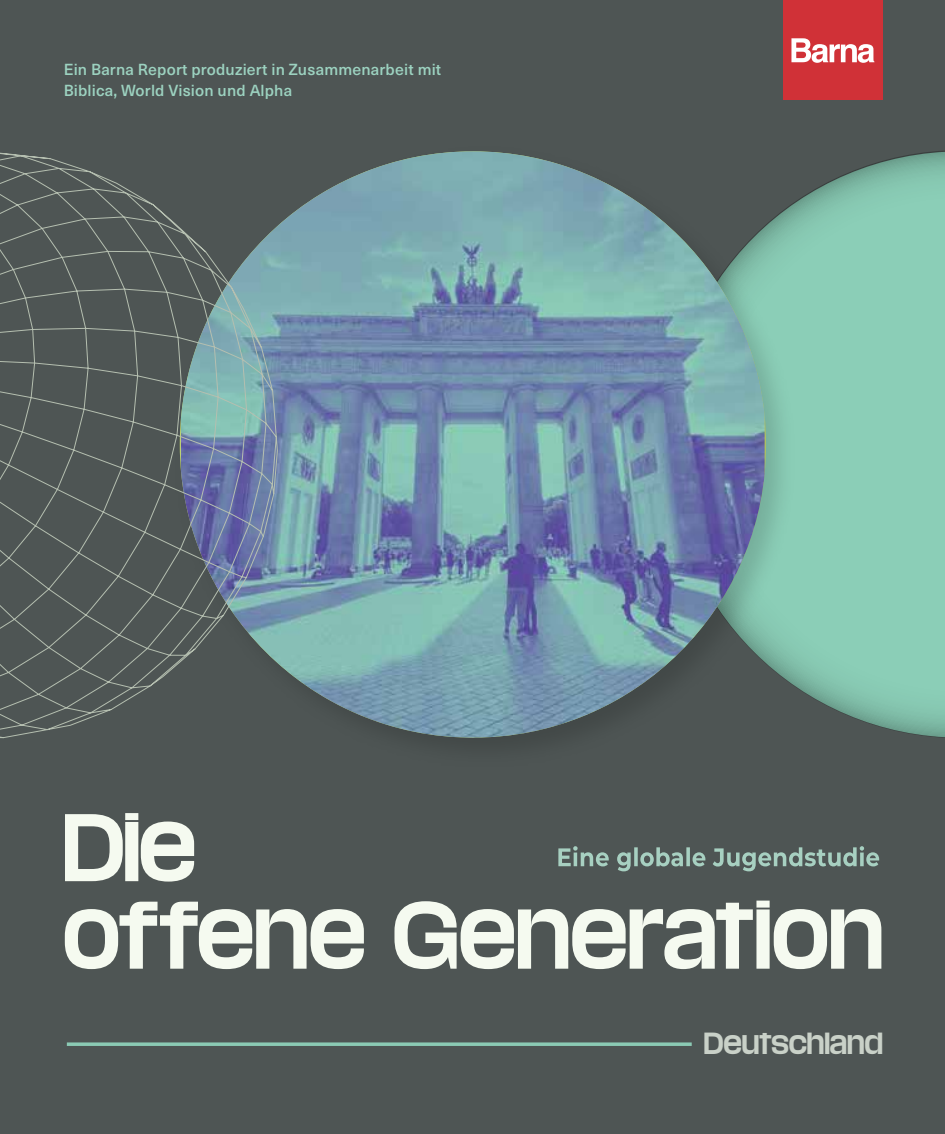
<style>
.page{position:relative;width:945px;height:1134px;background:#4e5554}
.page>*{position:absolute;margin:0;border:0;box-sizing:border-box;transform-origin:0 0}
.t1{font:82.25px "Media Sans";letter-spacing:.02em;color:#f5faf0}
.t2{font:26.25px "Media Sans";letter-spacing:.02em;color:#c9d1c8}
.t3{font:500 15.75px/21px "Neue Haas Unica W1 G";letter-spacing:.01em;color:#9cd2c0}
</style>
<div class="page">
<svg style="left:805px;top:151px;width:140px;height:587px"></svg>
<img style="left:435px;top:195px;width:370px;height:548px">
<img style="left:278px;top:151px;width:487px;height:587px">
<svg style="left:0;top:152px;width:278px;height:587px"></svg>
<div style="left:783px;top:0;width:99px;height:100px;background:#d03137"></div>
<svg style="left:791px;top:38px;width:83px;height:25px"></svg>
<svg style="left:67px;top:1042px;width:625px;height:4px;fill:#88c5b0"></svg>
<svg style="left:558px;top:846px;width:321px;height:25px"></svg>
<p class="t3" style="left:64px;top:58px;width:379px">Ein Barna Report produziert in Zusammenarbeit mit<br>Biblica, World Vision und Alpha</p>
<h1 class="t1" style="left:64px;top:800px;width:133px">Die</h1>
<h1 class="t1" style="left:64px;top:887px;width:821px">offene Generation</h1>
<h2 class="t2" style="left:704px;top:1028px;width:180px">Deutschland</h2>
</div>
